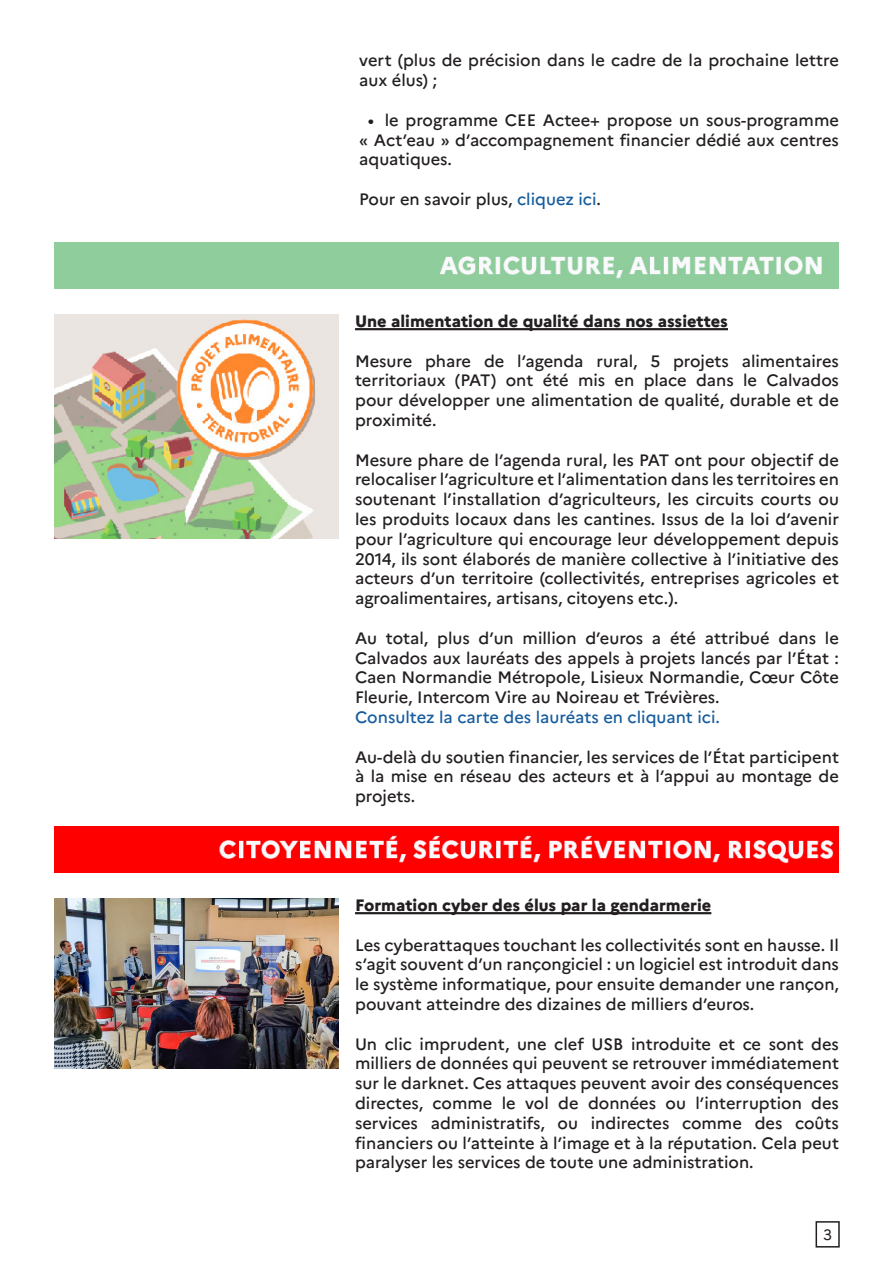
<style>
.page{position:relative;width:893px;height:1263px;background:#fff}
.page>*{position:absolute;margin:0;border:0;box-sizing:border-box;transform-origin:0 0}
.t1{font:500 16.5px/19.8px "Marianne";color:#231f20;text-align:justify}
.t2{font:800 16.5px "Marianne";color:#231f20}
.t3{font:500 16.5px "Marianne";color:#175d9e}
.t4{font:15px "Marianne";color:#231f20}
.s1{color:#175d9e}
</style>
<div class="page">
<img style="left:54px;top:242px;width:785px;height:47px">
<hr style="left:355px;top:328px;width:373px;height:2px;background:#231f20">
<img style="left:54px;top:315px;width:284px;height:223px">
<img style="left:54px;top:826px;width:785px;height:47px">
<hr style="left:355px;top:912px;width:356px;height:2px;background:#231f20">
<img style="left:54px;top:898px;width:284px;height:171px">
<div style="left:815px;top:1221px;width:25px;height:26px;border:2px solid #231f20"></div>
<p class="t1" style="left:359px;top:51px;width:481px">vert (plus de précision dans le cadre de la prochaine lettre aux élus) ;</p>
<p class="t1" style="left:359px;top:110px;width:481px;text-indent:9px">• le programme CEE Actee+ propose un sous-programme « Act’eau » d’accompagnement financier dédié aux centres aquatiques.</p>
<p class="t1" style="left:359px;top:189px;width:243px">Pour en savoir plus, <span class="s1">cliquez ici</span>.</p>
<p class="t2" style="left:355px;top:311px;width:374px">Une alimentation de qualité dans nos assiettes</p>
<p class="t1" style="left:355px;top:351px;width:485px">Mesure phare de l’agenda rural, 5 projets alimentaires territoriaux (PAT) ont été mis en place dans le Calvados pour développer une alimentation de qualité, durable et de proximité.</p>
<p class="t1" style="left:355px;top:450px;width:485px">Mesure phare de l’agenda rural, les PAT ont pour objectif de relocaliser l’agriculture et l’alimentation dans les territoires en soutenant l’installation d’agriculteurs, les circuits courts ou les produits locaux dans les cantines. Issus de la loi d’avenir pour l’agriculture qui encourage leur développement depuis 2014, ils sont élaborés de manière collective à l’initiative des acteurs d’un territoire (collectivités, entreprises agricoles et agroalimentaires, artisans, citoyens etc.).</p>
<p class="t1" style="left:355px;top:628px;width:485px">Au total, plus d’un million d’euros a été attribué dans le Calvados aux lauréats des appels à projets lancés par l’État :<br>Caen Normandie Métropole, Lisieux Normandie, Cœur Côte Fleurie, Intercom Vire au Noireau et Trévières.</p>
<p class="t3" style="left:355px;top:707px;width:366px">Consultez la carte des lauréats en cliquant ici.</p>
<p class="t1" style="left:355px;top:747px;width:485px">Au-delà du soutien financier, les services de l’État participent à la mise en réseau des acteurs et à l’appui au montage de projets.</p>
<p class="t2" style="left:355px;top:895px;width:358px">Formation cyber des élus par la gendarmerie</p>
<p class="t1" style="left:355px;top:935px;width:485px">Les cyberattaques touchant les collectivités sont en hausse. Il s’agit souvent d’un rançongiciel : un logiciel est introduit dans le système informatique, pour ensuite demander une rançon, pouvant atteindre des dizaines de milliers d’euros.</p>
<p class="t1" style="left:355px;top:1034px;width:485px">Un clic imprudent, une clef USB introduite et ce sont des milliers de données qui peuvent se retrouver immédiatement sur le darknet. Ces attaques peuvent avoir des conséquences directes, comme le vol de données ou l’interruption des services administratifs, ou indirectes comme des coûts financiers ou l’atteinte à l’image et à la réputation. Cela peut paralyser les services de toute une administration.</p>
<p class="t4" style="left:823px;top:1225px;width:10px">3</p>
</div>
